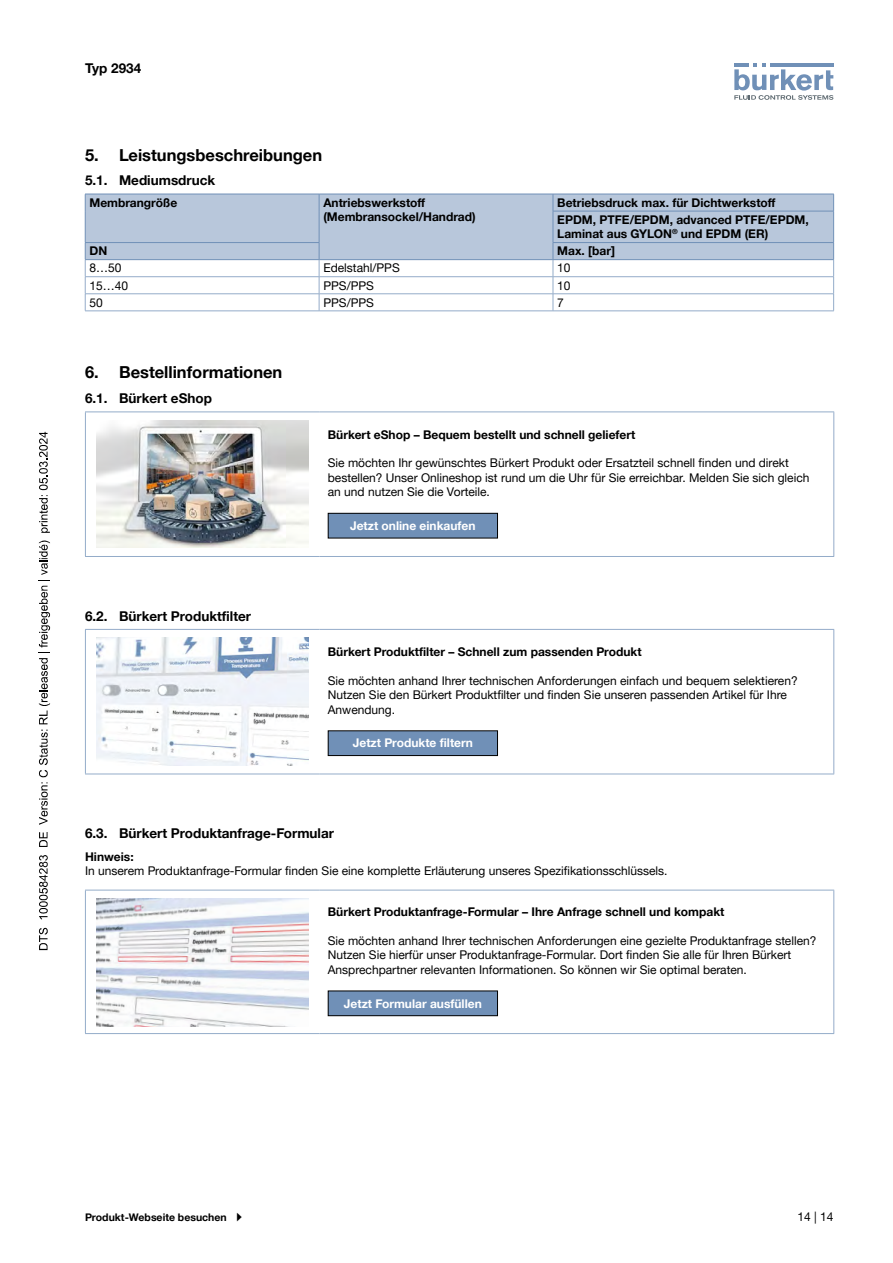
<style>
.page{position:relative;width:893px;height:1263px;background:#fff}
.page>*{position:absolute;margin:0;border:0;box-sizing:border-box;transform-origin:0 0}
.t1{font:700 16.5px "Helvetica Neue LTW1 G";color:#000}
.t2{font:700 13.5px "Helvetica Neue LTW1 G";color:#000}
.t3{font:12px/14.4px "Helvetica Neue LTW1 G";color:#000}
.t4{font:700 12px/14.4px "Helvetica Neue LTW1 G";color:#000}
.t5{font:700 12px "Helvetica Neue LTW1 G";color:#fff}
.t6{font:700 10.5px "Helvetica Neue LTW1 G";color:#000}
</style>
<div class="page">
<svg style="left:734px;top:63px;width:99px;height:37px"></svg>
<div style="left:86px;top:195px;width:747px;height:64px;background:#b8c7db"></div>
<svg style="left:85px;top:195px;width:1px;height:16px"></svg>
<hr style="left:85px;top:211px;width:1px;height:31px;background:#7090b7">
<hr style="left:553px;top:211px;width:281px;height:1px;background:#7090b7">
<hr style="left:319px;top:259px;width:234px;height:1px;background:#7090b7">
<hr style="left:85px;top:259px;width:234px;height:1px;background:#7090b7">
<svg style="left:85px;top:243px;width:1px;height:68px"></svg>
<hr style="left:553px;top:259px;width:281px;height:1px;background:#7090b7">
<hr style="left:319px;top:276px;width:234px;height:1px;background:#94acc9">
<hr style="left:319px;top:293px;width:234px;height:1px;background:#94acc9">
<hr style="left:319px;top:311px;width:234px;height:1px;background:#94acc9">
<hr style="left:85px;top:276px;width:234px;height:1px;background:#94acc9">
<hr style="left:85px;top:293px;width:234px;height:1px;background:#94acc9">
<hr style="left:85px;top:311px;width:234px;height:1px;background:#94acc9">
<hr style="left:553px;top:276px;width:281px;height:1px;background:#94acc9">
<hr style="left:553px;top:293px;width:281px;height:1px;background:#94acc9">
<hr style="left:553px;top:311px;width:281px;height:1px;background:#94acc9">
<hr style="left:319px;top:194px;width:234px;height:1px;background:#7090b7">
<svg style="left:319px;top:194px;width:1px;height:17px"></svg>
<svg style="left:553px;top:195px;width:1px;height:16px"></svg>
<hr style="left:319px;top:211px;width:1px;height:31px;background:#7090b7">
<hr style="left:553px;top:211px;width:1px;height:31px;background:#7090b7">
<svg style="left:319px;top:243px;width:1px;height:68px"></svg>
<svg style="left:553px;top:243px;width:1px;height:68px"></svg>
<hr style="left:85px;top:194px;width:234px;height:1px;background:#7090b7">
<hr style="left:553px;top:194px;width:281px;height:1px;background:#7090b7">
<svg style="left:833px;top:194px;width:1px;height:17px"></svg>
<hr style="left:833px;top:211px;width:1px;height:31px;background:#7090b7">
<hr style="left:85px;top:242px;width:234px;height:1px;background:#7090b7">
<hr style="left:553px;top:242px;width:281px;height:1px;background:#7090b7">
<svg style="left:833px;top:243px;width:1px;height:68px"></svg>
<hr style="left:85px;top:411px;width:234px;height:1px;background:#94acc9">
<hr style="left:85px;top:412px;width:1px;height:144px;background:#94acc9">
<hr style="left:319px;top:411px;width:515px;height:1px;background:#94acc9">
<hr style="left:833px;top:412px;width:1px;height:144px;background:#94acc9">
<hr style="left:85px;top:556px;width:234px;height:1px;background:#94acc9">
<hr style="left:319px;top:556px;width:515px;height:1px;background:#94acc9">
<img style="left:96px;top:420px;width:213px;height:128px">
<div style="left:328px;top:513px;width:169px;height:25px;background:#7090b7"></div>
<div style="left:328px;top:513px;width:170px;height:25px;border:1px solid #000"></div>
<hr style="left:85px;top:629px;width:234px;height:1px;background:#94acc9">
<hr style="left:85px;top:630px;width:1px;height:144px;background:#94acc9">
<hr style="left:319px;top:629px;width:515px;height:1px;background:#94acc9">
<hr style="left:833px;top:630px;width:1px;height:144px;background:#94acc9">
<hr style="left:85px;top:774px;width:234px;height:1px;background:#94acc9">
<hr style="left:319px;top:774px;width:515px;height:1px;background:#94acc9">
<img style="left:96px;top:638px;width:213px;height:127px">
<div style="left:328px;top:731px;width:169px;height:24px;background:#7090b7"></div>
<div style="left:328px;top:730px;width:170px;height:26px;border:1px solid #000"></div>
<hr style="left:85px;top:890px;width:234px;height:1px;background:#94acc9">
<hr style="left:85px;top:890px;width:1px;height:143px;background:#94acc9">
<hr style="left:319px;top:890px;width:515px;height:1px;background:#94acc9">
<hr style="left:833px;top:890px;width:1px;height:143px;background:#94acc9">
<hr style="left:85px;top:1033px;width:234px;height:1px;background:#94acc9">
<hr style="left:319px;top:1033px;width:515px;height:1px;background:#94acc9">
<img style="left:96px;top:898px;width:213px;height:128px">
<div style="left:328px;top:991px;width:169px;height:25px;background:#7090b7"></div>
<div style="left:328px;top:990px;width:170px;height:26px;border:1px solid #000"></div>
<svg style="left:39px;top:928px;width:9px;height:22px"></svg>
<svg style="left:39px;top:855px;width:9px;height:64px"></svg>
<svg style="left:39px;top:832px;width:9px;height:15px"></svg>
<svg style="left:39px;top:540px;width:11px;height:285px"></svg>
<svg style="left:39px;top:432px;width:11px;height:101px"></svg>
<p class="t2" style="left:85px;top:60px;width:58px">Typ 2934</p>
<h1 class="t1" style="left:85px;top:145px;width:239px">5. Leistungsbeschreibungen</h1>
<p class="t2" style="left:85px;top:172px;width:132px">5.1. Mediumsdruck</p>
<p class="t4" style="left:89px;top:195px;width:89px">Membrangröße</p>
<p class="t4" style="left:323px;top:195px;width:154px">Antriebswerkstoff (Membransockel/Handrad)</p>
<p class="t4" style="left:557px;top:194px;width:253px;line-height:17.1px">Betriebsdruck max. für Dichtwerkstoff<br>EPDM, PTFE/EPDM, advanced PTFE/EPDM,</p>
<p class="t4" style="left:557px;top:227px;width:213px">Laminat aus GYLON<sup>®</sup> und EPDM (ER)</p>
<p class="t4" style="left:89px;top:244px;width:19px">DN</p>
<p class="t4" style="left:557px;top:244px;width:59px">Max. [bar]</p>
<p class="t3" style="left:89px;top:261px;width:34px">8…50</p>
<p class="t3" style="left:323px;top:261px;width:78px">Edelstahl/PPS</p>
<p class="t3" style="left:557px;top:261px;width:15px">10</p>
<p class="t3" style="left:89px;top:278px;width:40px">15…40</p>
<p class="t3" style="left:323px;top:278px;width:52px">PPS/PPS</p>
<p class="t3" style="left:557px;top:278px;width:15px">10</p>
<p class="t3" style="left:89px;top:295px;width:15px">50</p>
<p class="t3" style="left:323px;top:295px;width:52px">PPS/PPS</p>
<p class="t3" style="left:557px;top:295px;width:8px">7</p>
<h1 class="t1" style="left:85px;top:362px;width:199px">6. Bestellinformationen</h1>
<p class="t2" style="left:85px;top:390px;width:128px">6.1. Bürkert eShop</p>
<p class="t2" style="left:85px;top:607px;width:167px">6.2. Bürkert Produktfilter</p>
<p class="t4" style="left:328px;top:427px;width:309px">Bürkert eShop – Bequem bestellt und schnell geliefert</p>
<p class="t3" style="left:328px;top:456px;width:483px">Sie möchten Ihr gewünschtes Bürkert Produkt oder Ersatzteil schnell finden und direkt bestellen? Unser Onlineshop ist rund um die Uhr für Sie erreichbar. Melden Sie sich gleich an und nutzen Sie die Vorteile.</p>
<p class="t5" style="left:350px;top:518px;width:127px">Jetzt online einkaufen</p>
<p class="t4" style="left:328px;top:644px;width:315px">Bürkert Produktfilter – Schnell zum passenden Produkt</p>
<p class="t3" style="left:328px;top:673px;width:471px">Sie möchten anhand Ihrer technischen Anforderungen einfach und bequem selektieren?<br>Nutzen Sie den Bürkert Produktfilter und finden Sie unseren passenden Artikel für Ihre<br>Anwendung.</p>
<p class="t5" style="left:353px;top:736px;width:122px">Jetzt Produkte filtern</p>
<p class="t2" style="left:85px;top:825px;width:251px">6.3. Bürkert Produktanfrage-Formular</p>
<p class="t4" style="left:85px;top:849px;width:50px">Hinweis:</p>
<p class="t3" style="left:85px;top:864px;width:584px">In unserem Produktanfrage-Formular finden Sie eine komplette Erläuterung unseres Spezifikationsschlüssels.</p>
<p class="t4" style="left:328px;top:904px;width:398px">Bürkert Produktanfrage-Formular – Ihre Anfrage schnell und kompakt</p>
<p class="t3" style="left:328px;top:933px;width:490px">Sie möchten anhand Ihrer technischen Anforderungen eine gezielte Produktanfrage stellen?<br>Nutzen Sie hierfür unser Produktanfrage-Formular. Dort finden Sie alle für Ihren Bürkert<br>Ansprechpartner relevanten Informationen. So können wir Sie optimal beraten.</p>
<p class="t5" style="left:344px;top:996px;width:139px">Jetzt Formular ausfüllen</p>
<p class="t6" style="left:85px;top:1211px;width:143px">Produkt-Webseite besuchen</p>
<p class="t3" style="left:797px;top:1209px;width:38px">14 | 14</p>
</div>
